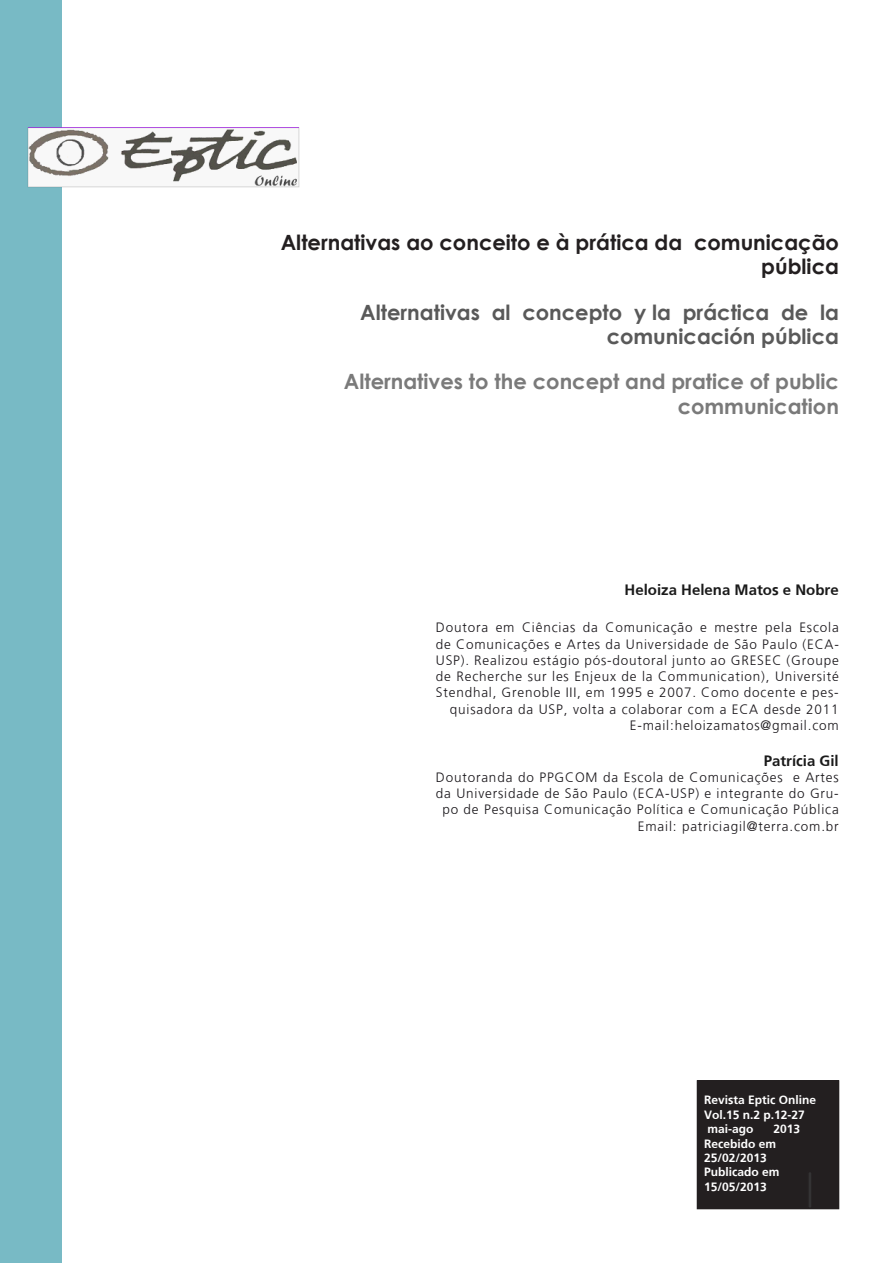
<style>
.page{position:relative;width:893px;height:1263px;background:#fff}
.page>*{position:absolute;margin:0;border:0;box-sizing:border-box;transform-origin:0 0}
.rev_titulo2{font:700 21px "Century Gothic";color:#595959}
.rev_titulo3{font:700 21px "Century Gothic";color:#7a7a7a}
.rev_titulo1{font:700 21px/24.2px "Century Gothic";color:#231f20;text-align:right}
.rev_autor{font:700 15px "Frutiger";color:#1a1a1a}
.biografia_autor{font:300 13.5px/16.2px "Frutiger";letter-spacing:.06em;color:#1a171b;text-align:right}
.t1{font:700 12px "Frutiger";color:#fff}
</style>
<div class="page">
<div style="left:697px;top:1081px;width:142px;height:128px;background:#231f20"></div>
<div style="left:697px;top:1080px;width:142px;height:129px;border:1px solid #231f20"></div>
<div style="left:807px;top:1171px;width:6px;height:38px;border:2px solid #231f20"></div>
<div style="left:0;top:0;width:62px;height:1263px;background:#78bac5"></div>
<img style="left:30px;top:130px;width:267px;height:55px">
<p class="rev_titulo1" style="left:281px;top:229px;width:560px">Alternativas ao conceito e à prática da comunicação pública</p>
<p class="rev_titulo2" style="left:360px;top:296px;width:480px">Alternativas al concepto y la práctica de la</p>
<p class="rev_titulo2" style="left:607px;top:320px;width:234px">comunicación pública</p>
<p class="rev_titulo3" style="left:344px;top:366px;width:497px">Alternatives to the concept and pratice of public</p>
<p class="rev_titulo3" style="left:678px;top:390px;width:163px">communication</p>
<p class="rev_autor" style="left:625px;top:581px;width:216px">Heloiza Helena Matos e Nobre</p>
<p class="biografia_autor" style="left:436px;top:620px;width:404px">Doutora em Ciências da Comunicação e mestre pela Escola de Comunicações e Artes da Universidade de São Paulo (ECA-USP). Realizou estágio pós-doutoral junto ao GRESEC (Groupe de Recherche sur les Enjeux de la Communication), Université Stendhal, Grenoble III, em 1995 e 2007. Como docente e pes&shy;quisadora da USP, volta a colaborar com a ECA desde 2011</p>
<p class="biografia_autor" style="left:630px;top:717px;width:210px">E-mail:heloizamatos@gmail.com</p>
<p class="rev_autor" style="left:764px;top:752px;width:77px">Patrícia Gil</p>
<p class="biografia_autor" style="left:436px;top:769px;width:404px;text-align:center">Doutoranda do PPGCOM da Escola de Comunicações e Artes da Universidade de São Paulo (ECA-USP) e integrante do Gru&shy;po de Pesquisa Comunicação Política e Comunicação Pública</p>
<p class="biografia_autor" style="left:638px;top:818px;width:202px">Email: patriciagil@terra.com.br</p>
<p class="t1" style="left:704px;top:1093px;width:114px">Revista Eptic Online</p>
<p class="t1" style="left:704px;top:1107px;width:102px">Vol.15 n.2 p.12-27</p>
<p class="t1" style="left:707px;top:1122px;width:48px">mai-ago</p>
<p class="t1" style="left:773px;top:1122px;width:28px">2013</p>
<p class="t1" style="left:704px;top:1136px;width:74px">Recebido em</p>
<p class="t1" style="left:704px;top:1151px;width:64px">25/02/2013</p>
<p class="t1" style="left:704px;top:1165px;width:77px">Publicado em</p>
<p class="t1" style="left:704px;top:1179px;width:64px">15/05/2013</p>
</div>
